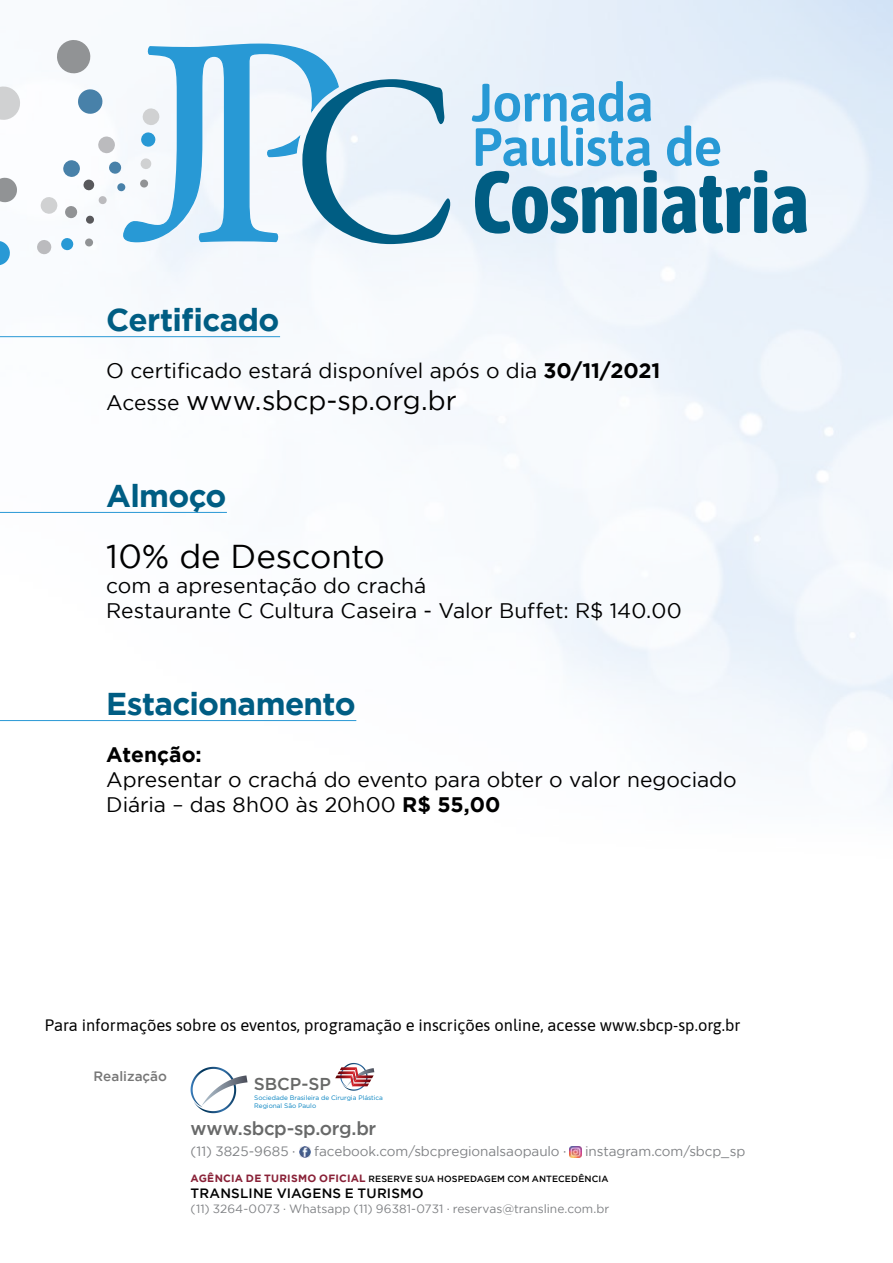
<style>
.page{position:relative;width:893px;height:1263px;background:#fff}
.page>*{position:absolute;margin:0;border:0;box-sizing:border-box;transform-origin:0 0}
.t1{font:700 87.75px "Asap Condensed";letter-spacing:-.025em;color:#005d83}
.t2{font:600 53.7px/44.4px "Asap";letter-spacing:-.025em;color:#2899d5}
.t3{font:33px "Gotham";letter-spacing:-.005em;color:#000}
.t4{font:700 31.5px "Gotham";letter-spacing:-.02em;color:#005d83}
.t5{font:27px "Gotham";letter-spacing:-.005em;color:#000}
.t6{font:21px/25.2px "Gotham";color:#000}
.t7{font:700 21px "Gotham";color:#000}
.t8{font:500 18.75px "Gotham";letter-spacing:-.02em;color:#686969}
.t9{font:500 17.25px "Gotham Pro";color:#686968}
.t10{font:16.5px "Asap";color:#000}
.t11{font:13.5px "Gotham";letter-spacing:-.005em;color:#808285}
.t12{font:500 13.5px "Gotham";color:#000}
.t13{font:500 13.5px "Gotham";color:#777}
.t14{font:12px "Gotham";color:#808285}
.t15{font:500 9px "Gotham";letter-spacing:.015em;color:#000}
.t16{font:6.45px/7.8px "Gotham Pro";color:#0582c0}
.s1{font-weight:700}
.s2{font-size:21px}
.s3{font-weight:700;font-size:10.5px;color:#892137}
</style>
<div class="page">
<svg style="left:335px;top:1063px;width:39px;height:28px"></svg>
<svg style="left:191px;top:1067px;width:57px;height:46px"></svg>
<svg style="left:299px;top:1146px;width:12px;height:12px"></svg>
<svg style="left:570px;top:1146px;width:12px;height:12px"></svg>
<hr style="left:0;top:336px;width:280px;height:1px;background:#2998d5">
<hr style="left:0;top:512px;width:227px;height:1px;background:#2998d5">
<hr style="left:0;top:720px;width:356px;height:1px;background:#2998d5">
<svg style="left:0;top:240px;width:11px;height:26px"></svg>
<svg style="left:0;top:177px;width:18px;height:26px"></svg>
<svg style="left:0;top:85px;width:21px;height:35px"></svg>
<svg style="left:37px;top:39px;width:413px;height:216px"></svg>
<h2 class="t2" style="left:472px;top:78px;width:252px">Jornada<br>Paulista de</h2>
<h1 class="t1" style="left:472px;top:140px;width:341px">Cosmiatria</h1>
<h3 class="t4" style="left:106px;top:302px;width:175px">Certificado</h3>
<p class="t6" style="left:106px;top:357px;width:556px">O certificado estará disponível após o dia <span class="s1">30/11/2021</span></p>
<p class="t5" style="left:106px;top:386px;width:352px"><span class="s2">Acesse</span> www.sbcp-sp.org.br</p>
<h3 class="t4" style="left:106px;top:478px;width:121px">Almoço</h3>
<h3 class="t3" style="left:106px;top:538px;width:280px">10% de Desconto</h3>
<p class="t6" style="left:106px;top:573px;width:577px">com a apresentação do crachá<br>Restaurante C Cultura Caseira - Valor Buffet: R$ 140.00</p>
<h3 class="t4" style="left:106px;top:686px;width:251px">Estacionamento</h3>
<p class="t7" style="left:106px;top:742px;width:97px">Atenção:</p>
<p class="t6" style="left:106px;top:766px;width:632px">Apresentar o crachá do evento para obter o valor negociado<br>Diária – das 8h00 às 20h00 <span class="s1">R$ 55,00</span></p>
<p class="t10" style="left:45px;top:1014px;width:697px">Para informações sobre os eventos, programação e inscrições online, acesse www.sbcp-sp.org.br</p>
<p class="t13" style="left:94px;top:1068px;width:75px">REALIZAÇÃO</p>
<p class="t9" style="left:254px;top:1074px;width:79px">SBCP-SP</p>
<p class="t16" style="left:254px;top:1094px;width:130px">Sociedade Brasileira de Cirurgia Plástica<br>Regional São Paulo</p>
<p class="t8" style="left:191px;top:1118px;width:187px">WWW.SBCP-SP.ORG.BR</p>
<p class="t11" style="left:191px;top:1143px;width:106px">(11) 3825-9685 ·</p>
<p class="t11" style="left:314px;top:1143px;width:254px">facebook.com/sbcpregionalsaopaulo ·</p>
<p class="t11" style="left:585px;top:1143px;width:162px">instagram.com/sbcp_sp</p>
<p class="t15" style="left:191px;top:1174px;width:419px"><span class="s3">Agência de turismo oficial</span> RESERVE SUA HOSPEDAGEM COM ANTECEDÊNCIA</p>
<p class="t12" style="left:191px;top:1186px;width:19px">TRANSLINE</p>
<p class="t12" style="left:277px;top:1186px;width:20px">VIAGENS</p>
<p class="t12" style="left:345px;top:1186px;width:32px">E TURISMO</p>
<p class="t14" style="left:191px;top:1202px;width:420px">(11) 3264-0073 · Whatsapp (11) 96381-0731 · reservas@transline.com.br</p>
</div>
